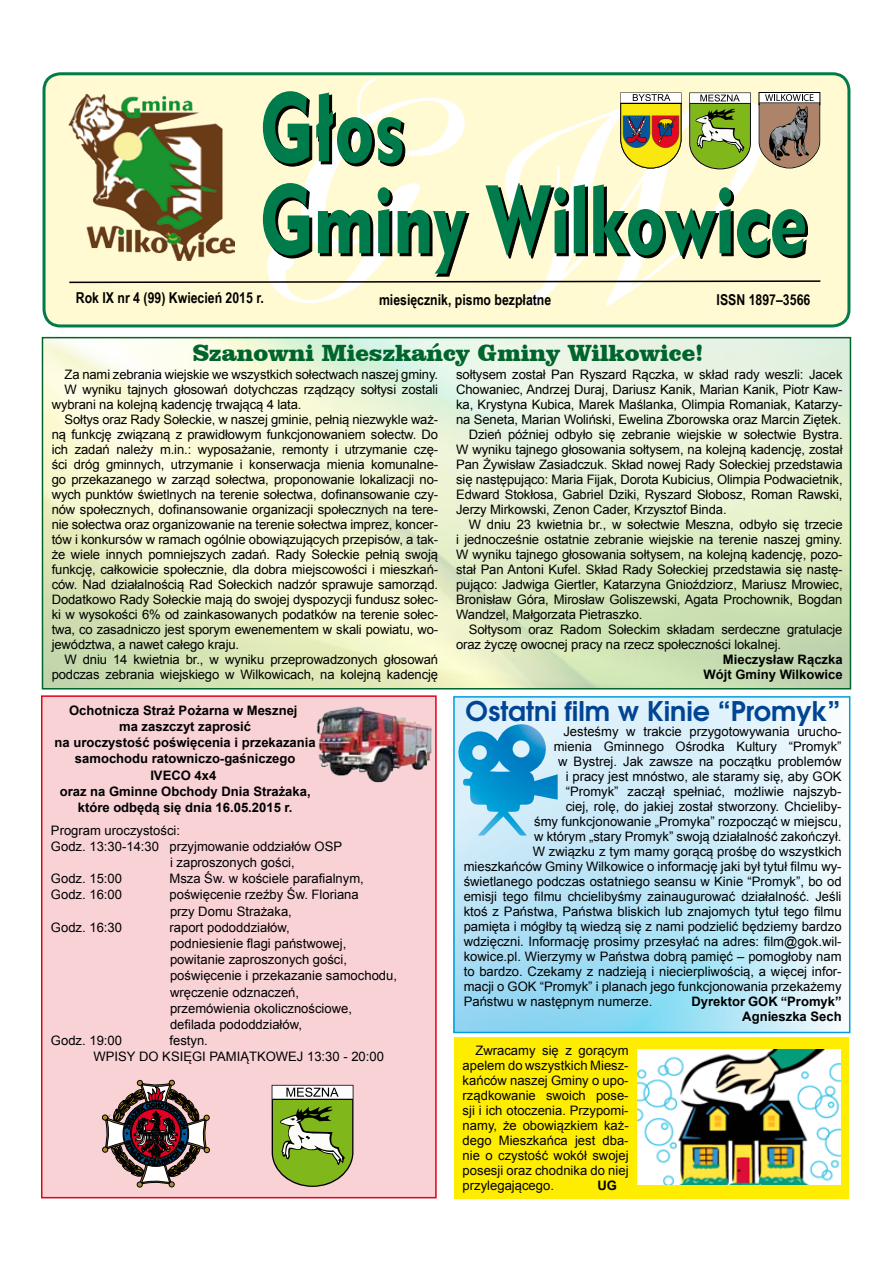
<style>
.page{position:relative;width:893px;height:1263px;background:#fff}
.page>*{position:absolute;margin:0;border:0;box-sizing:border-box;transform-origin:0 0}
.t1{font:27px "Avant Gar Got Itc LOT Dem";color:#004494}
.t2{font:900 24px "Clarendon L2";color:#00652c}
.t3{font:700 15px "Arial Narrow";color:#000}
.t4{font:13.05px/15px "Arial";letter-spacing:-.01em;color:#000}
.t5{font:700 13.05px/16.2px "Arial";color:#000;text-align:right}
</style>
<div class="page">
<div style="left:42px;top:337px;width:809px;height:352px;border:2px solid #00652c"></div>
<div style="left:454px;top:1037px;width:395px;height:162px;background:#ffed00"></div>
<img style="left:637px;top:1049px;width:204px;height:135px">
<svg style="left:456px;top:699px;width:381px;height:331px"></svg>
<div style="left:453px;top:696px;width:397px;height:337px;border:2px solid #009ee0"></div>
<svg style="left:457px;top:724px;width:101px;height:112px"></svg>
<div style="left:42px;top:696px;width:394px;height:502px;background:#f9d2d6"></div>
<div style="left:41px;top:695px;width:396px;height:503px;border:2px solid #e2001a"></div>
<img style="left:316px;top:702px;width:121px;height:94px">
<svg style="left:102px;top:1080px;width:108px;height:107px"></svg>
<svg style="left:272px;top:1085px;width:81px;height:102px"></svg>
<div style="left:43px;top:73px;width:807px;height:254px;background:#fffad1"></div>
<svg style="left:68px;top:78px;width:754px;height:225px"></svg>
<hr style="left:621px;top:103px;width:60px;height:1px;background:#000">
<img style="left:69px;top:94px;width:166px;height:167px">
<div style="left:43px;top:72px;width:807px;height:255px;border:3px solid #017b4c;border-radius:16px"></div>
<p class="t3" style="left:76px;top:287px;width:190px">Rok IX nr 4 (99) Kwiecień 2015 r.</p>
<p class="t3" style="left:379px;top:288px;width:174px">miesięcznik, pismo bezpłatne</p>
<p class="t3" style="left:717px;top:288px;width:95px">ISSN 1897–3566</p>
<h2 class="t2" style="left:192px;top:337px;width:513px">Szanowni Mieszkańcy Gminy Wilkowice!</h2>
<p class="t4" style="left:65px;top:367px;width:375px">Za nami zebrania wiejskie we wszystkich sołectwach naszej gminy.</p>
<p class="t4" style="left:65px;top:382px;width:375px">W wyniku tajnych głosowań dotychczas rządzący sołtysi zostali</p>
<p class="t4" style="left:52px;top:397px;width:251px">wybrani na kolejną kadencję trwającą 4 lata.</p>
<p class="t4" style="left:65px;top:412px;width:375px">Sołtys oraz Rady Sołeckie, w naszej gminie, pełnią niezwykle waż-</p>
<p class="t4" style="left:52px;top:427px;width:388px">ną funkcję związaną z prawidłowym funkcjonowaniem sołectw. Do</p>
<p class="t4" style="left:52px;top:442px;width:388px">ich zadań należy m.in.: wyposażanie, remonty i utrzymanie czę-</p>
<p class="t4" style="left:52px;top:457px;width:388px">ści dróg gminnych, utrzymanie i konserwacja mienia komunalne-</p>
<p class="t4" style="left:52px;top:472px;width:388px">go przekazanego w zarząd sołectwa, proponowanie lokalizacji no-</p>
<p class="t4" style="left:52px;top:487px;width:388px">wych punktów świetlnych na terenie sołectwa, dofinansowanie czy-</p>
<p class="t4" style="left:52px;top:502px;width:388px">nów społecznych, dofinansowanie organizacji społecznych na tere-</p>
<p class="t4" style="left:52px;top:517px;width:388px">nie sołectwa oraz organizowanie na terenie sołectwa imprez, koncer-</p>
<p class="t4" style="left:52px;top:532px;width:388px">tów i konkursów w ramach ogólnie obowiązujących przepisów, a tak-</p>
<p class="t4" style="left:52px;top:547px;width:388px">że wiele innych pomniejszych zadań. Rady Sołeckie pełnią swoją</p>
<p class="t4" style="left:52px;top:562px;width:388px">funkcję, całkowicie społecznie, dla dobra miejscowości i mieszkań-</p>
<p class="t4" style="left:52px;top:577px;width:388px">ców. Nad działalnością Rad Sołeckich nadzór sprawuje samorząd.</p>
<p class="t4" style="left:52px;top:592px;width:388px">Dodatkowo Rady Sołeckie mają do swojej dyspozycji fundusz sołec-</p>
<p class="t4" style="left:52px;top:607px;width:388px">ki w wysokości 6% od zainkasowanych podatków na terenie sołec-</p>
<p class="t4" style="left:52px;top:622px;width:388px">twa, co zasadniczo jest sporym ewenementem w skali powiatu, wo-</p>
<p class="t4" style="left:52px;top:637px;width:189px">jewództwa, a nawet całego kraju.</p>
<p class="t4" style="left:64px;top:652px;width:375px">W dniu 14 kwietnia br., w wyniku przeprowadzonych głosowań</p>
<p class="t4" style="left:52px;top:667px;width:388px">podczas zebrania wiejskiego w Wilkowicach, na kolejną kadencję</p>
<p class="t5" style="left:55px;top:703px;width:263px;text-align:center">Ochotnicza Straż Pożarna w Mesznej<br>ma zaszczyt zaprosić<br>na uroczystość poświęcenia i przekazania samochodu ratowniczo-gaśniczego<br>IVECO 4x4<br>oraz na Gminne Obchody Dnia Strażaka, które odbędą się dnia 16.05.2015 r.</p>
<p class="t4" style="left:51px;top:823px;width:131px">Program uroczystości:</p>
<p class="t4" style="left:51px;top:839px;width:293px">Godz. 13:30-14:30 przyjmowanie oddziałów OSP</p>
<p class="t4" style="left:170px;top:855px;width:126px">i zaproszonych gości,</p>
<p class="t4" style="left:51px;top:871px;width:73px">Godz. 15:00</p>
<p class="t4" style="left:169px;top:871px;width:196px">Msza Św. w kościele parafialnym,</p>
<p class="t4" style="left:51px;top:887px;width:73px">Godz. 16:00</p>
<p class="t4" style="left:169px;top:887px;width:191px;line-height:16.2px">poświęcenie rzeźby Św. Floriana przy Domu Strażaka,</p>
<p class="t4" style="left:51px;top:920px;width:73px">Godz. 16:30</p>
<p class="t4" style="left:169px;top:919px;width:229px;line-height:16.2px">raport pododdziałów,<br>podniesienie flagi państwowej, powitanie zaproszonych gości, poświęcenie i przekazanie samochodu, wręczenie odznaczeń,<br>przemówienia okolicznościowe, defilada pododdziałów,</p>
<p class="t4" style="left:51px;top:1033px;width:73px">Godz. 19:00</p>
<p class="t4" style="left:94px;top:1032px;width:292px;line-height:16.2px;text-indent:76px">festyn.<br>WPISY DO KSIĘGI PAMIĄTKOWEJ 13:30 - 20:00</p>
<p class="t4" style="left:456px;top:367px;width:388px">sołtysem został Pan Ryszard Rączka, w skład rady weszli: Jacek</p>
<p class="t4" style="left:456px;top:382px;width:388px">Chowaniec, Andrzej Duraj, Dariusz Kanik, Marian Kanik, Piotr Kaw-</p>
<p class="t4" style="left:456px;top:397px;width:388px">ka, Krystyna Kubica, Marek Maślanka, Olimpia Romaniak, Katarzy-</p>
<p class="t4" style="left:456px;top:412px;width:387px">na Seneta, Marian Woliński, Ewelina Zborowska oraz Marcin Ziętek.</p>
<p class="t4" style="left:469px;top:427px;width:375px">Dzień później odbyło się zebranie wiejskie w sołectwie Bystra.</p>
<p class="t4" style="left:456px;top:442px;width:388px">W wyniku tajnego głosowania sołtysem, na kolejną kadencję, został</p>
<p class="t4" style="left:456px;top:457px;width:388px">Pan Żywisław Zasiadczuk. Skład nowej Rady Sołeckiej przedstawia</p>
<p class="t4" style="left:456px;top:472px;width:388px">się następująco: Maria Fijak, Dorota Kubicius, Olimpia Podwacietnik,</p>
<p class="t4" style="left:456px;top:487px;width:388px">Edward Stokłosa, Gabriel Dziki, Ryszard Słobosz, Roman Rawski,</p>
<p class="t4" style="left:456px;top:502px;width:272px">Jerzy Mirkowski, Zenon Cader, Krzysztof Binda.</p>
<p class="t4" style="left:469px;top:517px;width:375px">W dniu 23 kwietnia br., w sołectwie Meszna, odbyło się trzecie</p>
<p class="t4" style="left:456px;top:532px;width:388px">i jednocześnie ostatnie zebranie wiejskie na terenie naszej gminy.</p>
<p class="t4" style="left:456px;top:547px;width:388px">W wyniku tajnego głosowania sołtysem, na kolejną kadencję, pozo-</p>
<p class="t4" style="left:456px;top:562px;width:388px">stał Pan Antoni Kufel. Skład Rady Sołeckiej przedstawia się nastę-</p>
<p class="t4" style="left:456px;top:577px;width:388px">pująco: Jadwiga Giertler, Katarzyna Gnioździorz, Mariusz Mrowiec,</p>
<p class="t4" style="left:456px;top:592px;width:388px">Bronisław Góra, Mirosław Goliszewski, Agata Prochownik, Bogdan</p>
<p class="t4" style="left:456px;top:607px;width:188px">Wandzel, Małgorzata Pietraszko.</p>
<p class="t4" style="left:469px;top:622px;width:375px">Sołtysom oraz Radom Sołeckim składam serdeczne gratulacje</p>
<p class="t4" style="left:456px;top:637px;width:326px">oraz życzę owocnej pracy na rzecz społeczności lokalnej.</p>
<p class="t5" style="left:703px;top:652px;width:141px;line-height:15px">Mieczysław Rączka<br>Wójt Gminy Wilkowice</p>
<h1 class="t1" style="left:466px;top:694px;width:376px">Ostatni film w Kinie “Promyk”</h1>
<p class="t4" style="left:563px;top:724px;width:280px">Jesteśmy w trakcie przygotowywania urucho-</p>
<p class="t4" style="left:554px;top:739px;width:289px">mienia Gminnego Ośrodka Kultury “Promyk”</p>
<p class="t4" style="left:558px;top:754px;width:285px">w Bystrej. Jak zawsze na początku problemów</p>
<p class="t4" style="left:566px;top:769px;width:277px">i pracy jest mnóstwo, ale staramy się, aby GOK</p>
<p class="t4" style="left:566px;top:784px;width:277px">“Promyk” zaczął spełniać, możliwie najszyb-</p>
<p class="t4" style="left:566px;top:799px;width:277px">ciej, rolę, do jakiej został stworzony. Chcieliby-</p>
<p class="t4" style="left:534px;top:814px;width:309px">śmy funkcjonowanie „Promyka” rozpocząć w miejscu,</p>
<p class="t4" style="left:534px;top:829px;width:309px">w którym „stary Promyk” swoją działalność zakończył.</p>
<p class="t4" style="left:533px;top:844px;width:310px">W związku z tym mamy gorącą prośbę do wszystkich</p>
<p class="t4" style="left:464px;top:859px;width:379px">mieszkańców Gminy Wilkowice o informację jaki był tytuł filmu wy-</p>
<p class="t4" style="left:464px;top:874px;width:379px">świetlanego podczas ostatniego seansu w Kinie “Promyk”, bo od</p>
<p class="t4" style="left:464px;top:889px;width:379px">emisji tego filmu chcielibyśmy zainaugurować działalność. Jeśli</p>
<p class="t4" style="left:464px;top:904px;width:379px">ktoś z Państwa, Państwa bliskich lub znajomych tytuł tego filmu</p>
<p class="t4" style="left:464px;top:919px;width:379px">pamięta i mógłby tą wiedzą się z nami podzielić będziemy bardzo</p>
<p class="t4" style="left:464px;top:934px;width:379px">wdzięczni. Informację prosimy przesyłać na adres: film@gok.wil-</p>
<p class="t4" style="left:464px;top:949px;width:379px">kowice.pl. Wierzymy w Państwa dobrą pamięć – pomogłoby nam</p>
<p class="t4" style="left:464px;top:964px;width:379px">to bardzo. Czekamy z nadzieją i niecierpliwością, a więcej infor-</p>
<p class="t4" style="left:464px;top:979px;width:379px">macji o GOK “Promyk” i planach jego funkcjonowania przekażemy</p>
<p class="t4" style="left:464px;top:994px;width:190px">Państwu w następnym numerze.</p>
<p class="t5" style="left:691px;top:994px;width:152px;line-height:15px">Dyrektor GOK “Promyk”<br>Agnieszka Sech</p>
<p class="t4" style="left:463px;top:1043px;width:168px;text-align:justify;text-indent:13px">Zwracamy się z gorącym apelem do wszystkich Miesz&shy;kańców naszej Gminy o upo&shy;rządkowanie swoich pose&shy;sji i ich otoczenia. Przypomi&shy;namy, że obowiązkiem każ&shy;dego Mieszkańca jest dba&shy;nie o czystość wokół swojej posesji oraz chodnika do niej przylegającego.</p>
<p class="t5" style="left:598px;top:1178px;width:21px">UG</p>
</div>
